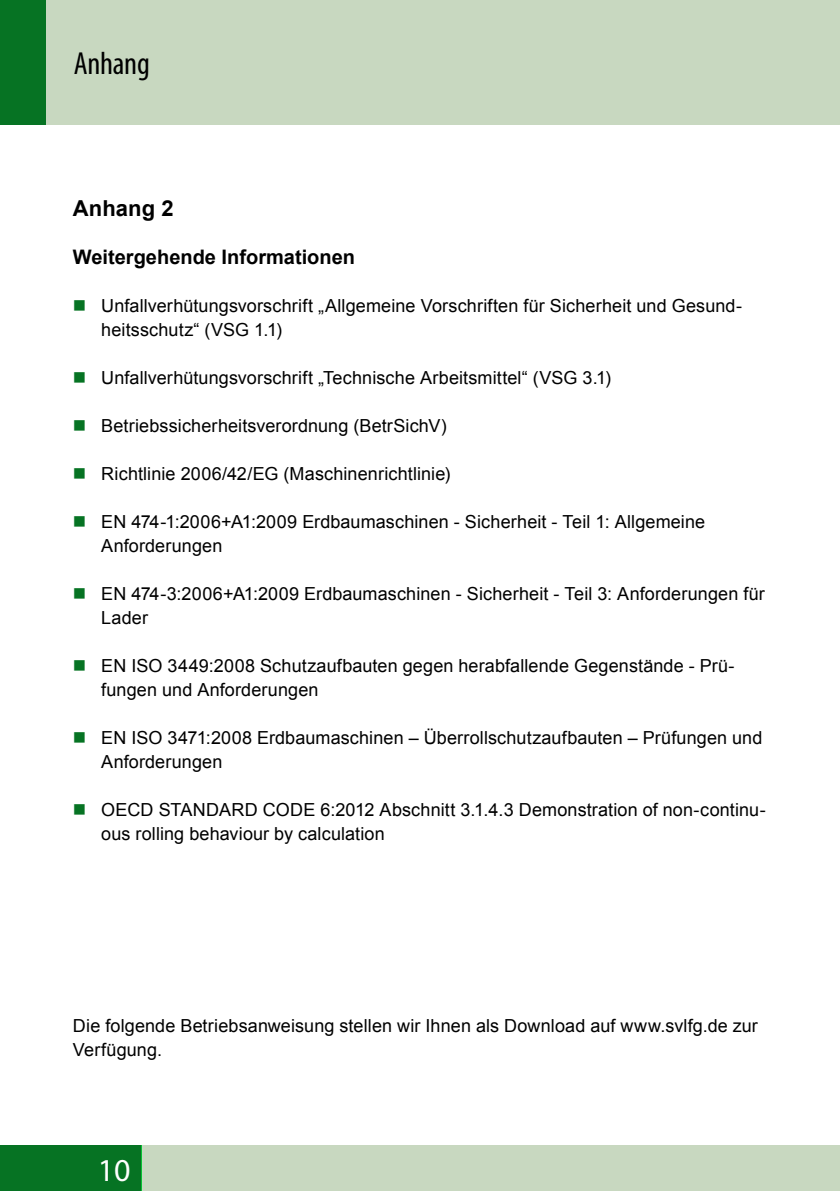
<style>
.page{position:relative;width:840px;height:1191px;background:#fff}
.page>*{position:absolute;margin:0;border:0;box-sizing:border-box;transform-origin:0 0}
.t1{font:condensed 32px "Myriad Pro";letter-spacing:-.01em;color:#000}
.t2{font:32px "Myriad Pro";color:#fff}
.t3{font:700 22px "Arial";letter-spacing:.005em;color:#000}
.t4{font:700 20px "Arial";color:#000}
.t5{font:18px/24px "Arial";letter-spacing:.005em;color:#000}
</style>
<div class="page">
<div style="left:45px;top:0;width:794px;height:125px;background:#c8d8c0"></div>
<div style="left:0;top:1145px;width:142px;height:46px;background:#067323"></div>
<div style="left:142px;top:1145px;width:697px;height:46px;background:#c8d8c0"></div>
<div style="left:0;top:0;width:45px;height:125px;background:#067323"></div>
<hr style="left:839px;top:0;width:1px;height:125px;background:#c8d8c0">
<h1 class="t1" style="left:74px;top:44px;width:78px">Anhang</h1>
<p class="t3" style="left:73px;top:194px;width:102px">Anhang 2</p>
<p class="t4" style="left:73px;top:244px;width:283px">Weitergehende Informationen</p>
<p class="t5" style="left:101px;top:294px;width:642px">Unfallverhütungsvorschrift „Allgemeine Vorschriften für Sicherheit und Gesund&shy;heitsschutz“ (VSG 1.1)</p>
<p class="t5" style="left:101px;top:366px;width:511px">Unfallverhütungsvorschrift „Technische Arbeitsmittel“ (VSG 3.1)</p>
<p class="t5" style="left:101px;top:414px;width:347px">Betriebssicherheitsverordnung (BetrSichV)</p>
<p class="t5" style="left:101px;top:462px;width:350px">Richtlinie 2006/42/EG (Maschinenrichtlinie)</p>
<p class="t5" style="left:101px;top:510px;width:605px">EN 474-1:2006+A1:2009 Erdbaumaschinen - Sicherheit - Teil 1: Allgemeine<br>Anforderungen</p>
<p class="t5" style="left:101px;top:582px;width:664px">EN 474-3:2006+A1:2009 Erdbaumaschinen - Sicherheit - Teil 3: Anforderungen für<br>Lader</p>
<p class="t5" style="left:101px;top:654px;width:634px">EN ISO 3449:2008 Schutzaufbauten gegen herabfallende Gegenstände - Prü&shy;fungen und Anforderungen</p>
<p class="t5" style="left:101px;top:726px;width:662px">EN ISO 3471:2008 Erdbaumaschinen – Überrollschutzaufbauten – Prüfungen und<br>Anforderungen</p>
<p class="t5" style="left:101px;top:798px;width:665px">OECD STANDARD CODE 6:2012 Abschnitt 3.1.4.3 Demonstration of non-continu&shy;ous rolling behaviour by calculation</p>
<p class="t5" style="left:73px;top:1014px;width:686px">Die folgende Betriebsanweisung stellen wir Ihnen als Download auf www.svlfg.de zur<br>Verfügung.</p>
<h1 class="t2" style="left:98px;top:1150px;width:34px">10</h1>
</div>
